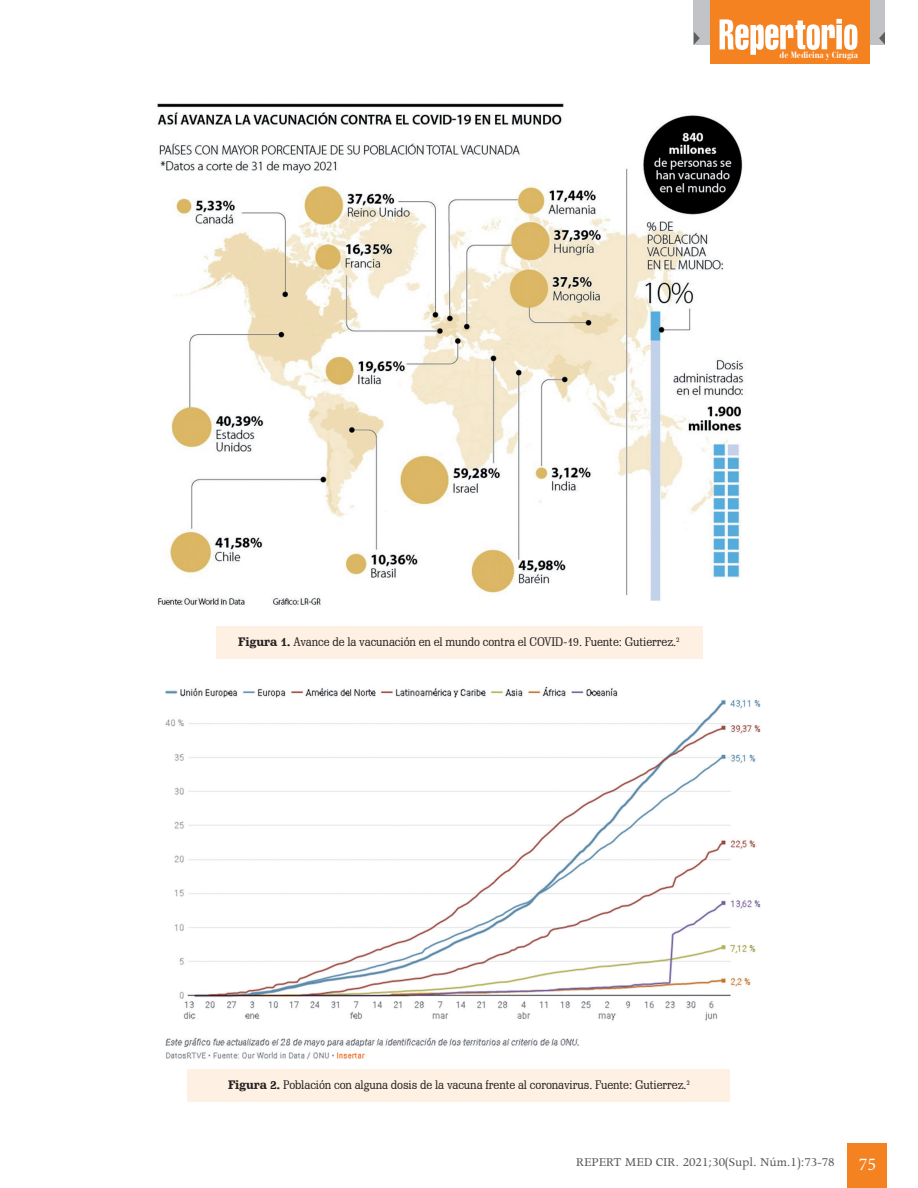
<style>
.page{position:relative;width:918px;height:1188px;background:#fff}
.page>*{position:absolute;margin:0;border:0;box-sizing:border-box;transform-origin:0 0}
.t1{font:18px "Minion Pro";color:#fff}
.t2{font:13.5px "Apollo MT Std";color:#57585a}
.t3{font:12px "Schadow BT";letter-spacing:-.01em;color:#231f20}
.t4{font:700 condensed 9px "Bauer Bodoni Std";color:#fff}
.s1{font-weight:700}
</style>
<div class="page">
<div style="left:848px;top:1143px;width:39px;height:45px;background:#f58220"></div>
<div style="left:693px;top:0;width:192px;height:45px;background:#c2c3c6"></div>
<div style="left:710px;top:0;width:160px;height:64px;background:#f58220"></div>
<svg style="left:720px;top:19px;width:137px;height:36px"></svg>
<svg style="left:694px;top:32px;width:6px;height:13px"></svg>
<svg style="left:879px;top:32px;width:6px;height:13px"></svg>
<img style="left:157px;top:103px;width:587px;height:503px">
<div style="left:216px;top:626px;width:486px;height:33px;background:#fef0e2"></div>
<div style="left:188px;top:1069px;width:542px;height:33px;background:#fef0e2"></div>
<img style="left:165px;top:686px;width:596px;height:374px">
<p class="t4" style="left:780px;top:50px;width:80px">de Medicina y Cirugía</p>
<p class="t3" style="left:238px;top:635px;width:443px"><span class="s1">Figura 1.</span> Avance de la vacunación en el mundo contra el COVID-19. Fuente: Gutierrez.<sup>2</sup></p>
<p class="t3" style="left:228px;top:1078px;width:463px"><span class="s1">Figura 2.</span> Población con alguna dosis de la vacuna frente al coronavirus. Fuente: Gutierrez.<sup>2</sup></p>
<p class="t2" style="left:576px;top:1155px;width:260px">REPERT MED CIR. 2021;30(Supl. Núm.1):73-78</p>
<h1 class="t1" style="left:859px;top:1152px;width:19px">75</h1>
</div>
